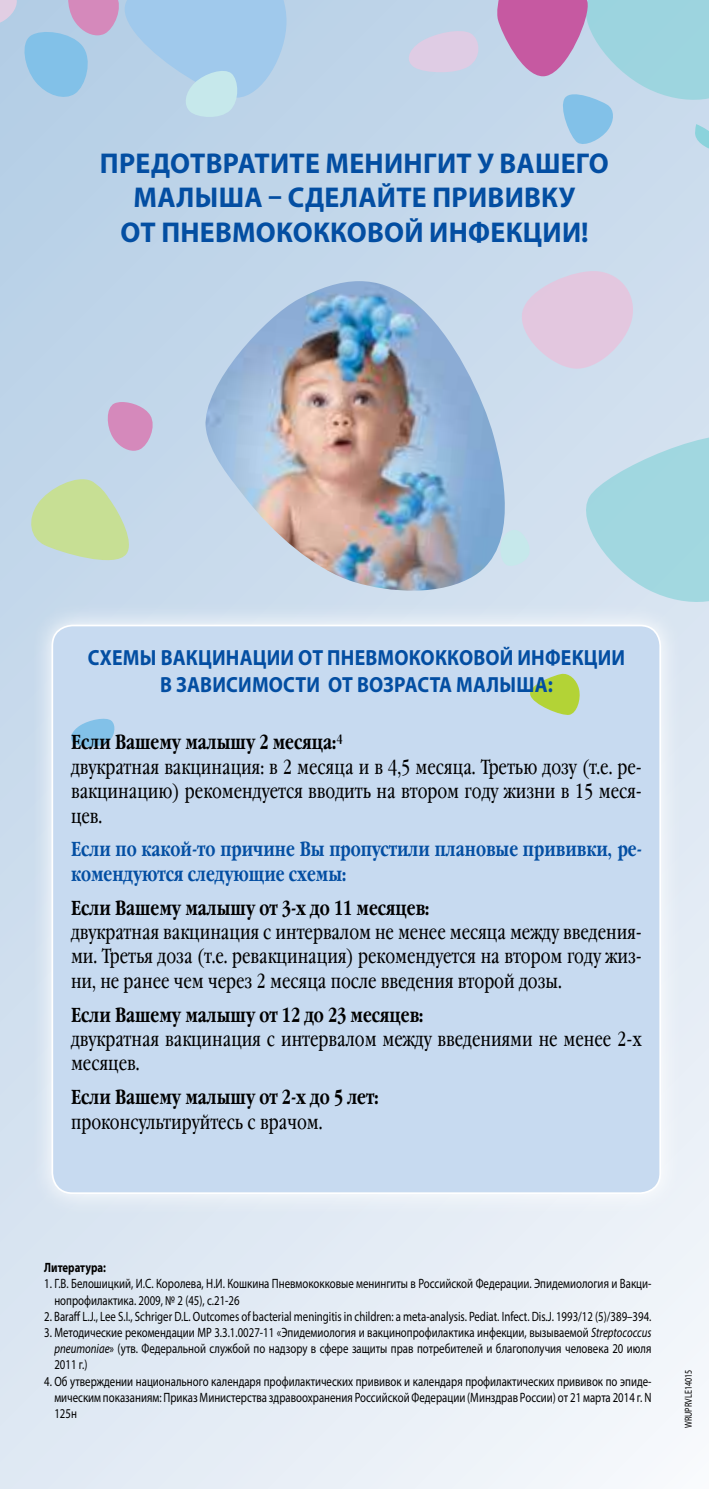
<style>
.page{position:relative;width:709px;height:1489px;background:#fff}
.page>*{position:absolute;margin:0;border:0;box-sizing:border-box;transform-origin:0 0}
.t1{font:700 28.75px/34.5px "Myriad Pro";letter-spacing:.01em;color:#034ea2;text-align:center}
.t2{font:700 22px/26.2px "Myriad Pro";letter-spacing:.01em;color:#034ea2;text-align:center;scale:.9 1}
.t3{font:20.25px/24.2px "Garamond Book Narrow C";color:#000;text-align:justify;scale:.9 1}
.t4{font:700 20.25px "Garamond Narrow C";color:#000;scale:.9 1}
.t5{font:700 20.25px/24.2px "Garamond Narrow C";color:#034ea2;scale:.9 1}
.t6{font:13.5px/16.2px "Myriad Pro";color:#000;text-align:justify;scale:.8 1}
.t7{font:700 13.5px "Myriad Pro";color:#000;scale:.8 1}
.t8{font:10.25px "Myriad Pro";color:#000;scale:.8 1}
.s1{font-style:italic}
</style>
<div class="page">
<div style="left:0;top:0;width:709px;height:1488px;background:linear-gradient(to bottom,#bad2e7,#eaf0f7)"></div>
<div style="left:30px;top:602px;width:653px;height:614px;background:#fff;opacity:.92"></div>
<div style="left:52px;top:625px;width:608px;height:568px;background:#c7daf0;border-radius:20px"></div>
<svg style="left:520px;top:269px;width:114px;height:101px;background:#dccde3"></svg>
<svg style="left:584px;top:433px;width:125px;height:170px;background:#b1dae5"></svg>
<svg style="left:530px;top:673px;width:50px;height:42px"></svg>
<svg style="left:494px;top:0;width:215px;height:153px;background:#b5c2db"></svg>
<svg style="left:106px;top:402px;width:51px;height:49px;background:#cea1ca"></svg>
<svg style="left:520px;top:528px;width:11px;height:39px"></svg>
<svg style="left:71px;top:718px;width:44px;height:29px"></svg>
<svg style="left:27px;top:474px;width:107px;height:95px;background:#c5dbb9"></svg>
<svg style="left:405px;top:28px;width:77px;height:47px;background:#d3cfe6"></svg>
<img style="left:202px;top:281px;width:318px;height:315px">
<svg style="left:0;top:0;width:287px;height:120px;background:#adcae6"></svg>
<h1 class="t1" style="left:100px;top:145px;width:510px">ПРЕДОТВРАТИТЕ МЕНИНГИТ У ВАШЕГО<br>МАЛЫША – СДЕЛАЙТЕ ПРИВИВКУ<br>ОТ ПНЕВМОКОККОВОЙ ИНФЕКЦИИ!</h1>
<h2 class="t2" style="left:88px;top:644px;width:598px">СХЕМЫ ВАКЦИНАЦИИ ОТ ПНЕВМОКОККОВОЙ ИНФЕКЦИИ<br>В ЗАВИСИМОСТИ ОТ ВОЗРАСТА МАЛЫША:</h2>
<h3 class="t4" style="left:71px;top:731px;width:303px">Если Вашему малышу 2 месяца:<sup>4</sup></h3>
<h3 class="t3" style="left:71px;top:755px;width:635px">двукратная вакцинация: в 2 месяца и в 4,5 месяца. Третью дозу (т.е. ре&shy;вакцинацию) рекомендуется вводить на втором году жизни в 15 меся&shy;цев.</h3>
<h3 class="t5" style="left:71px;top:837px;width:635px">Если по какой-то причине Вы пропустили плановые прививки, ре&shy;комендуются следующие схемы:</h3>
<h3 class="t4" style="left:71px;top:896px;width:401px">Если Вашему малышу от 3-х до 11 месяцев:</h3>
<h3 class="t3" style="left:71px;top:920px;width:636px">двукратная вакцинация с интервалом не менее месяца между введения&shy;ми. Третья доза (т.е. ревакцинация) рекомендуется на втором году жиз&shy;ни, не ранее чем через 2 месяца после введения второй дозы.</h3>
<h3 class="t4" style="left:71px;top:1003px;width:394px">Если Вашему малышу от 12 до 23 месяцев:</h3>
<h3 class="t3" style="left:71px;top:1027px;width:636px">двукратная вакцинация с интервалом между введениями не менее 2-х месяцев.</h3>
<h3 class="t4" style="left:71px;top:1085px;width:344px">Если Вашему малышу от 2-х до 5 лет:</h3>
<h3 class="t3" style="left:71px;top:1109px;width:281px">проконсультируйтесь с врачом.</h3>
<p class="t7" style="left:44px;top:1258px;width:79px">Литература:</p>
<p class="t6" style="left:54px;top:1275px;width:748px;text-indent:-10px">1. Г.В. Белошицкий, И.С. Королева, Н.И. Кошкина Пневмококковые менингиты в Российской Федерации. Эпидемиология и Вакци&shy;нопрофилактика. 2009, № 2 (45), c.21-26</p>
<p class="t6" style="left:44px;top:1307px;width:760px">2. Baraff L.J., Lee S.I., Schriger D.L. Outcomes of bacterial meningitis in children: a meta-analysis. Pediat. Infect. Dis.J. 1993/12 (5)/389–394.</p>
<p class="t6" style="left:54px;top:1323px;width:748px;text-indent:-10px">3. Методические рекомендации МР 3.3.1.0027-11 «Эпидемиология и вакцинопрофилактика инфекции, вызываемой <span class="s1">Streptococcus pneumoniae</span>» (утв. Федеральной службой по надзору в сфере защиты прав потребителей и благополучия человека 20 июля 2011 г.)</p>
<p class="t6" style="left:54px;top:1372px;width:748px;text-indent:-10px">4. Об утверждении национального календаря профилактических прививок и календаря профилактических прививок по эпиде&shy;мическим показаниям: Приказ Министерства здравоохранения Российской Федерации (Минздрав России) от 21 марта 2014 г. N 125н</p>
<p class="t8" style="left:682px;top:1427px;width:75px;rotate:-90deg">WRUPRVLE14015</p>
</div>
